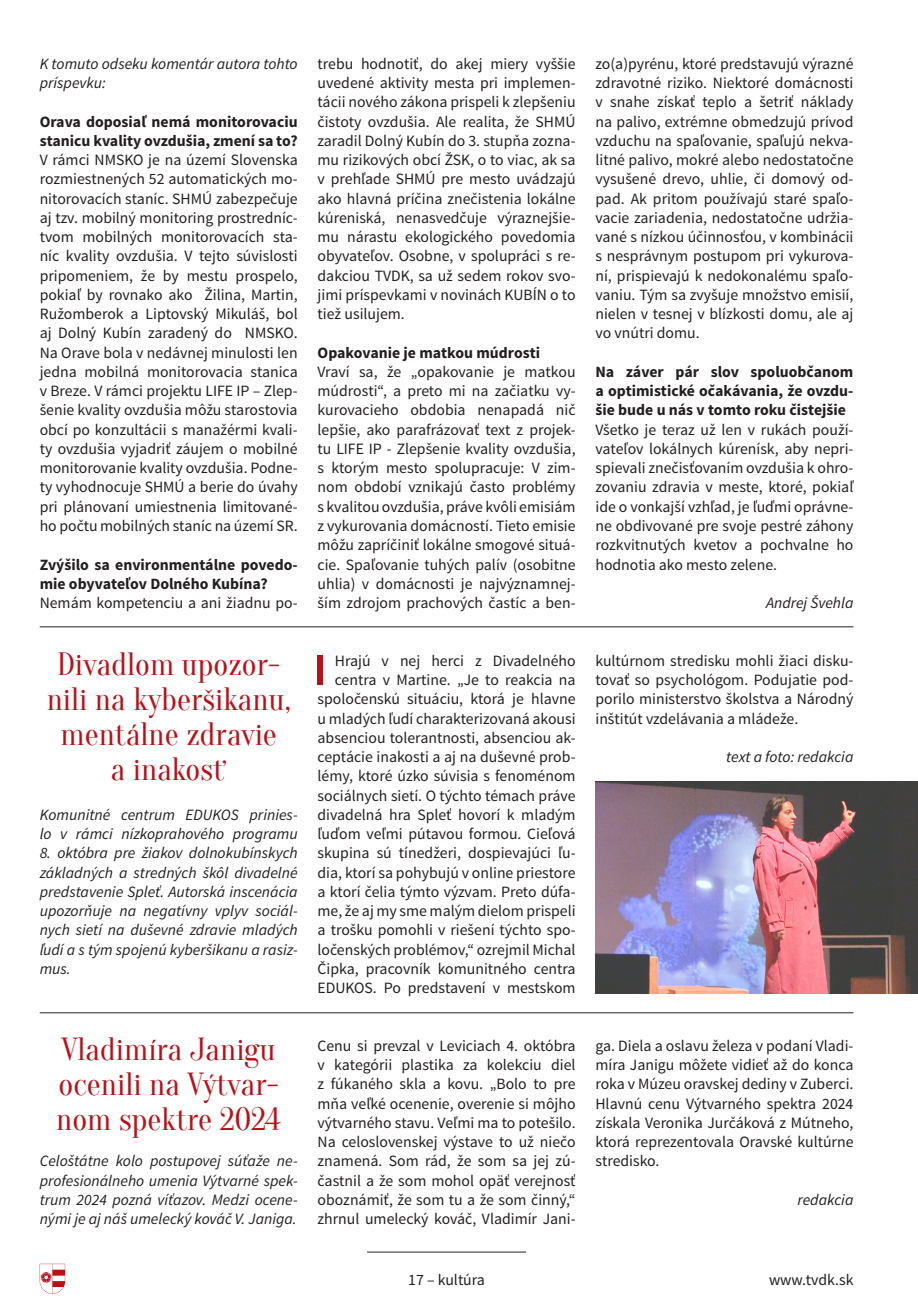
<style>
.page{position:relative;width:918px;height:1305px;background:#fff}
.page>*{position:absolute;margin:0;border:0;box-sizing:border-box;transform-origin:0 0}
.prvý_odstavec_s_inic{font:45.5px "Source Sans Pro";color:#bb1018;scale:1.4 1}
.malý_nadpis__červený{font:31.5px/35px "Oranienbaum";color:#bb1018;text-align:center}
.prvý_odstavec_s_inic-2{font:15.75px/19.2px "Source Sans Pro";color:#231f20;text-align:justify}
.malý_perex{font:italic 15.75px/19.2px "Source Sans Pro";color:#231f20}
.podnadpis{font:700 15.75px/19.2px "Source Sans Pro";color:#231f20}
.meno_autora__pokrač{font:italic 15.75px "Source Sans Pro";color:#231f20}
</style>
<div class="page">
<svg style="left:40px;top:1263px;width:25px;height:30px"></svg>
<hr style="left:367px;top:1251px;width:159px;height:1px;background:#231f20">
<hr style="left:40px;top:626px;width:813px;height:1px;background:#231f20">
<img style="left:595px;top:781px;width:323px;height:212px">
<hr style="left:40px;top:1012px;width:813px;height:1px;background:#231f20">
<p class="malý_perex" style="left:40px;top:54px;width:259px">K tomuto odseku komentár autora tohto príspevku:</p>
<p class="podnadpis" style="left:40px;top:112px;width:259px">Orava doposiaľ nemá monitorovaciu stanicu kvality ovzdušia, zmení sa to?</p>
<p class="prvý_odstavec_s_inic-2" style="left:40px;top:151px;width:259px">V rámci NMSKO je na území Slovenska rozmiestnených 52 automatických mo&shy;nitorovacích staníc. SHMÚ zabezpečuje aj tzv. mobilný monitoring prostredníc&shy;tvom mobilných monitorovacích sta&shy;níc kvality ovzdušia. V tejto súvislosti pripomeniem, že by mestu prospelo, pokiaľ by rovnako ako Žilina, Martin, Ružomberok a Liptovský Mikuláš, bol aj Dolný Kubín zaradený do NMSKO.<br>Na Orave bola v nedávnej minulosti len jedna mobilná monitorovacia stanica v Breze. V rámci projektu LIFE IP – Zlep&shy;šenie kvality ovzdušia môžu starostovia obcí po konzultácii s manažérmi kvali&shy;ty ovzdušia vyjadriť záujem o mobilné monitorovanie kvality ovzdušia. Podne&shy;ty vyhodnocuje SHMÚ a berie do úvahy pri plánovaní umiestnenia limitované&shy;ho počtu mobilných staníc na území SR.</p>
<p class="podnadpis" style="left:40px;top:555px;width:259px">Zvýšilo sa environmentálne povedo&shy;mie obyvateľov Dolného Kubína?</p>
<p class="prvý_odstavec_s_inic-2" style="left:40px;top:593px;width:259px">Nemám kompetenciu a ani žiadnu po-</p>
<p class="malý_nadpis__červený" style="left:47px;top:647px;width:245px">Divadlom upozor&shy;nili na kyberšikanu, mentálne zdravie<br>a inakosť</p>
<p class="malý_perex" style="left:40px;top:805px;width:259px">Komunitné centrum EDUKOS prinies&shy;lo v rámci nízkoprahového programu</p>
<p class="malý_perex" style="left:40px;top:843px;width:259px;text-align:justify">8. októbra pre žiakov dolnokubínskych základných a stredných škôl divadelné predstavenie Spleť. Autorská inscenácia upozorňuje na negatívny vplyv sociál&shy;nych sietí na duševné zdravie mladých ľudí a s tým spojenú kyberšikanu a rasiz&shy;mus.</p>
<p class="malý_nadpis__červený" style="left:56px;top:1032px;width:226px;text-align:left">Vladimíra Janigu ocenili na Výtvar&shy;nom spektre 2024</p>
<p class="malý_perex" style="left:40px;top:1151px;width:259px;text-align:justify">Celoštátne kolo postupovej súťaže ne&shy;profesionálneho umenia Výtvarné spek&shy;trum 2024 pozná víťazov. Medzi ocene&shy;nými je aj náš umelecký kováč V. Janiga.</p>
<p class="prvý_odstavec_s_inic-2" style="left:317px;top:54px;width:260px">trebu hodnotiť, do akej miery vyššie uvedené aktivity mesta pri implemen&shy;tácii nového zákona prispeli k zlepšeniu čistoty ovzdušia. Ale realita, že SHMÚ zaradil Dolný Kubín do 3. stupňa zozna&shy;mu rizikových obcí ŽSK, o to viac, ak sa v prehľade SHMÚ pre mesto uvádzajú ako hlavná príčina znečistenia lokálne kúreniská, nenasvedčuje výraznejšie&shy;mu nárastu ekologického povedomia obyvateľov. Osobne, v spolupráci s re&shy;dakciou TVDK, sa už sedem rokov svo&shy;jimi príspevkami v novinách KUBÍN o to tiež usilujem.</p>
<p class="podnadpis" style="left:317px;top:343px;width:224px">Opakovanie je matkou múdrosti</p>
<p class="prvý_odstavec_s_inic-2" style="left:317px;top:362px;width:259px">Vraví sa, že „opakovanie je matkou múdrosti“, a preto mi na začiatku vy&shy;kurovacieho obdobia nenapadá nič lepšie, ako parafrázovať text z projek&shy;tu LIFE IP - Zlepšenie kvality ovzdušia, s ktorým mesto spolupracuje: V zim&shy;nom období vznikajú často problémy s kvalitou ovzdušia, práve kvôli emisiám z vykurovania domácností. Tieto emisie môžu zapríčiniť lokálne smogové situá&shy;cie. Spaľovanie tuhých palív (osobitne uhlia) v domácnosti je najvýznamnej&shy;ším zdrojom prachových častíc a ben-</p>
<p class="prvý_odstavec_s_inic-2" style="left:595px;top:54px;width:259px">zo(a)pyrénu, ktoré predstavujú výrazné zdravotné riziko. Niektoré domácnosti v snahe získať teplo a šetriť náklady na palivo, extrémne obmedzujú prívod vzduchu na spaľovanie, spaľujú nekva&shy;litné palivo, mokré alebo nedostatočne vysušené drevo, uhlie, či domový od&shy;pad. Ak pritom používajú staré spaľo&shy;vacie zariadenia, nedostatočne udržia&shy;vané s nízkou účinnosťou, v kombinácii s nesprávnym postupom pri vykurova&shy;ní, prispievajú k nedokonalému spaľo&shy;vaniu. Tým sa zvyšuje množstvo emisií, nielen v tesnej v blízkosti domu, ale aj vo vnútri domu.</p>
<p class="podnadpis" style="left:595px;top:363px;width:259px;text-align:justify">Na záver pár slov spoluobčanom a optimistické očakávania, že ovzdu&shy;šie bude u nás v tomto roku čistejšie</p>
<p class="prvý_odstavec_s_inic-2" style="left:595px;top:420px;width:259px">Všetko je teraz už len v rukách použí&shy;vateľov lokálnych kúrenísk, aby nepri&shy;spievali znečisťovaním ovzdušia k ohro&shy;zovaniu zdravia v meste, ktoré, pokiaľ ide o vonkajší vzhľad, je ľuďmi oprávne&shy;ne obdivované pre svoje pestré záhony rozkvitnutých kvetov a pochvalne ho hodnotia ako mesto zelene.</p>
<p class="meno_autora__pokrač" style="left:766px;top:593px;width:89px">Andrej Švehla</p>
<p class="prvý_odstavec_s_inic-2" style="left:317px;top:651px;width:259px;text-align:right">Hrajú v nej herci z Divadelného centra v Martine. „Je to reakcia na spoločenskú situáciu, ktorá je hlavne u mladých ľudí charakterizovaná akousi absenciou tolerantnosti, absenciou ak&shy;ceptácie inakosti a aj na duševné prob&shy;lémy, ktoré úzko súvisia s fenoménom sociálnych sietí. O týchto témach práve divadelná hra Spleť hovorí k mladým ľuďom veľmi pútavou formou. Cieľová skupina sú tínedžeri, dospievajúci ľu&shy;dia, ktorí sa pohybujú v online priestore a ktorí čelia týmto výzvam. Preto dúfa&shy;me, že aj my sme malým dielom prispeli a trošku pomohli v riešení týchto spo&shy;ločenských problémov,“ ozrejmil Michal Čipka, pracovník komunitného centra EDUKOS. Po predstavení v mestskom</p>
<p class="prvý_odstavec_s_inic-2" style="left:595px;top:651px;width:259px">kultúrnom stredisku mohli žiaci disku&shy;tovať so psychológom. Podujatie pod&shy;porilo ministerstvo školstva a Národný inštitút vzdelávania a mládeže.</p>
<p class="prvý_odstavec_s_inic" style="left:312px;top:642px;width:13px">I</p>
<p class="meno_autora__pokrač" style="left:726px;top:747px;width:129px">text a foto: redakcia</p>
<p class="prvý_odstavec_s_inic-2" style="left:317px;top:1036px;width:259px">Cenu si prevzal v Leviciach 4. októbra v kategórii plastika za kolekciu diel z fúkaného skla a kovu. „Bolo to pre mňa veľké ocenenie, overenie si môjho výtvarného stavu. Veľmi ma to potešilo.<br>Na celoslovenskej výstave to už niečo znamená. Som rád, že som sa jej zú&shy;častnil a že som mohol opäť verejnosť oboznámiť, že som tu a že som činný,“ zhrnul umelecký kováč, Vladimír Jani-</p>
<p class="prvý_odstavec_s_inic-2" style="left:595px;top:1036px;width:259px">ga. Diela a oslavu železa v podaní Vladi&shy;míra Janigu môžete vidieť až do konca roka v Múzeu oravskej dediny v Zuberci.<br>Hlavnú cenu Výtvarného spektra 2024 získala Veronika Jurčáková z Mútneho, ktorá reprezentovala Oravské kultúrne stredisko.</p>
<p class="meno_autora__pokrač" style="left:797px;top:1190px;width:57px">redakcia</p>
<p class="prvý_odstavec_s_inic-2" style="left:408px;top:1270px;width:78px">17 – kultúra</p>
<p class="prvý_odstavec_s_inic-2" style="left:769px;top:1270px;width:86px">www.tvdk.sk</p>
</div>
